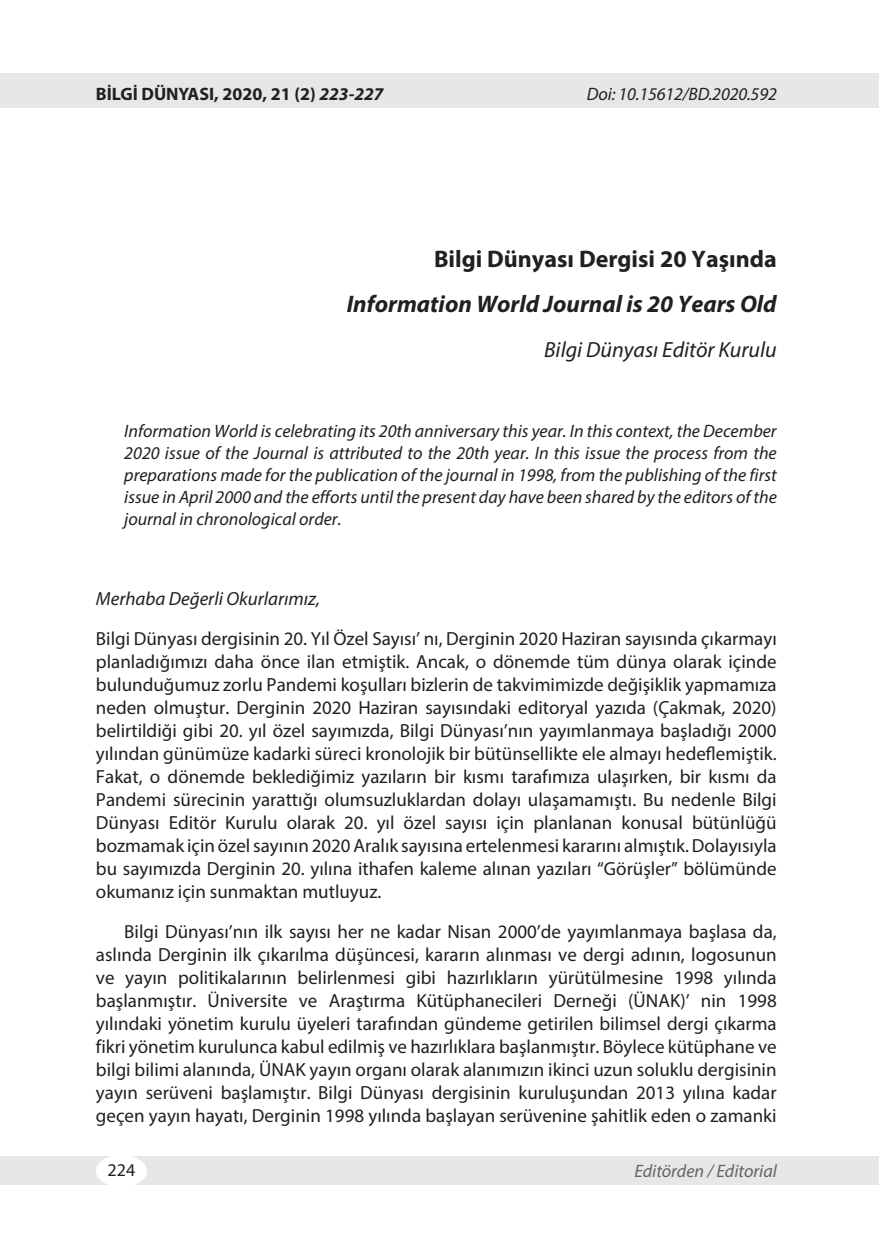
<style>
.page{position:relative;width:879px;height:1253px;background:#fff}
.page>*{position:absolute;margin:0;border:0;box-sizing:border-box;transform-origin:0 0}
.t1{font:italic 700 24px "Myriad Pro";color:#231f20}
.t2{font:700 24px "Myriad Pro";color:#231f20}
.t3{font:italic 22px "Myriad Pro";color:#231f20}
.t4{font:19px/23px "Myriad Pro";color:#231f20;text-align:justify}
.t5{font:italic 19px "Myriad Pro";color:#231f20}
.t6{font:italic 18px/22px "Myriad Pro";color:#231f20;text-align:justify}
.t7{font:700 18px "Myriad Pro";color:#231f20}
.t8{font:italic 18px "Myriad Pro";color:#636366}
.t9{font:18px "Myriad Pro";color:#231f20}
.s1{font-style:italic}
</style>
<div class="page">
<div style="left:0;top:74px;width:879px;height:34px;background:#e6e7e9"></div>
<div style="left:0;top:1156px;width:879px;height:28px;background:#e6e7e9"></div>
<div style="left:96px;top:1155px;width:51px;height:32px;background:#fff;border-radius:50%"></div>
<p class="t7" style="left:96px;top:82px;width:289px">BİLGİ DÜNYASI, 2020, 21 (2) <span class="s1">223-227</span></p>
<p class="t6" style="left:587px;top:83px;width:191px">Doi: 10.15612/BD.2020.592</p>
<p class="t2" style="left:434px;top:244px;width:344px">Bilgi Dünyası Dergisi 20 Yaşında</p>
<p class="t1" style="left:347px;top:289px;width:431px">Information World Journal is 20 Years Old</p>
<p class="t3" style="left:544px;top:336px;width:234px">Bilgi Dünyası Editör Kurulu</p>
<p class="t6" style="left:124px;top:419px;width:654px">Information World is celebrating its 20th anniversary this year. In this context, the December 2020 issue of the Journal is attributed to the 20th year. In this issue the process from the preparations made for the publication of the journal in 1998, from the publishing of the first issue in April 2000 and the efforts until the present day have been shared by the editors of the journal in chronological order.</p>
<p class="t5" style="left:96px;top:586px;width:226px">Merhaba Değerli Okurlarımız,</p>
<p class="t4" style="left:96px;top:626px;width:682px">Bilgi Dünyası dergisinin 20. Yıl Özel Sayısı’ nı, Derginin 2020 Haziran sayısında çıkarmayı planladığımızı daha önce ilan etmiştik. Ancak, o dönemde tüm dünya olarak içinde bulunduğumuz zorlu Pandemi koşulları bizlerin de takvimimizde değişiklik yapmamıza neden olmuştur. Derginin 2020 Haziran sayısındaki editoryal yazıda (Çakmak, 2020) belirtildiği gibi 20. yıl özel sayımızda, Bilgi Dünyası’nın yayımlanmaya başladığı 2000 yılından günümüze kadarki süreci kronolojik bir bütünsellikte ele almayı hedeflemiştik.<br>Fakat, o dönemde beklediğimiz yazıların bir kısmı tarafımıza ulaşırken, bir kısmı da Pandemi sürecinin yarattığı olumsuzluklardan dolayı ulaşamamıştı. Bu nedenle Bilgi Dünyası Editör Kurulu olarak 20. yıl özel sayısı için planlanan konusal bütünlüğü bozmamak için özel sayının 2020 Aralık sayısına ertelenmesi kararını almıştık. Dolayısıyla bu sayımızda Derginin 20. yılına ithafen kaleme alınan yazıları “Görüşler” bölümünde okumanız için sunmaktan mutluyuz.</p>
<p class="t4" style="left:96px;top:919px;width:682px;text-indent:28px">Bilgi Dünyası’nın ilk sayısı her ne kadar Nisan 2000’de yayımlanmaya başlasa da, aslında Derginin ilk çıkarılma düşüncesi, kararın alınması ve dergi adının, logosunun ve yayın politikalarının belirlenmesi gibi hazırlıkların yürütülmesine 1998 yılında başlanmıştır. Üniversite ve Araştırma Kütüphanecileri Derneği (ÜNAK)’ nin 1998 yılındaki yönetim kurulu üyeleri tarafından gündeme getirilen bilimsel dergi çıkarma fikri yönetim kurulunca kabul edilmiş ve hazırlıklara başlanmıştır. Böylece kütüphane ve bilgi bilimi alanında, ÜNAK yayın organı olarak alanımızın ikinci uzun soluklu dergisinin yayın serüveni başlamıştır. Bilgi Dünyası dergisinin kuruluşundan 2013 yılına kadar geçen yayın hayatı, Derginin 1998 yılında başlayan serüvenine şahitlik eden o zamanki</p>
<p class="t9" style="left:108px;top:1159px;width:29px">224</p>
<p class="t8" style="left:634px;top:1160px;width:144px">Editörden / Editorial</p>
</div>
